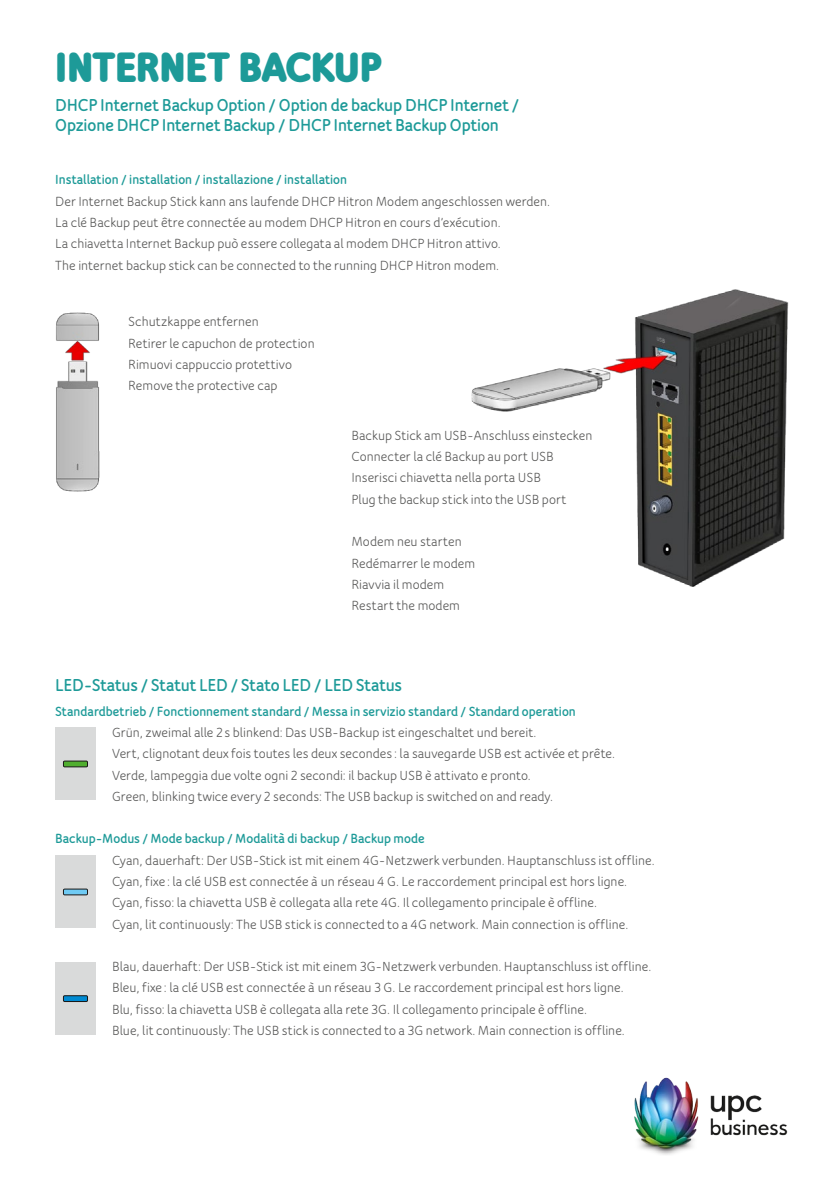
<style>
.page{position:relative;width:840px;height:1191px;background:#fff}
.page>*{position:absolute;margin:0;border:0;box-sizing:border-box;transform-origin:0 0}
.t1{font:900 45.8px "Bloom Speak Title";letter-spacing:-.005em;color:#1d9a98}
.t2{font:800 18.6px/20px "Bloom Speak Title";letter-spacing:-.005em;color:#1d9a98}
.t3{font:500 14.4px/21.2px "Bloom Speak Body";color:#565655}
.s1{font-family:"Bloom Speak Title";font-weight:800;color:#1d9a98}
</style>
<div class="page">
<img style="left:634px;top:1077px;width:154px;height:78px">
<img style="left:56px;top:312px;width:44px;height:180px">
<img style="left:471px;top:289px;width:318px;height:298px">
<div style="left:55px;top:727px;width:41px;height:73px;background:#d9dada"></div>
<div style="left:63px;top:761px;width:24px;height:6px;background:#50ae2f"></div>
<div style="left:63px;top:761px;width:25px;height:6px;border:1px solid #181716"></div>
<div style="left:55px;top:855px;width:41px;height:73px;background:#d9dada"></div>
<div style="left:63px;top:889px;width:24px;height:6px;background:#6fcaf3"></div>
<div style="left:63px;top:889px;width:25px;height:6px;border:1px solid #181716"></div>
<div style="left:55px;top:962px;width:41px;height:73px;background:#d9dada"></div>
<div style="left:63px;top:995px;width:24px;height:6px;background:#008ad2"></div>
<div style="left:63px;top:995px;width:25px;height:6px;border:1px solid #181716"></div>
<p class="t1" style="left:55px;top:41px;width:327px">INTERNET BACKUP</p>
<p class="t2" style="left:55px;top:94px;width:465px">DHCP Internet Backup Option / Option de backup DHCP Internet /<br>Opzione DHCP Internet Backup / DHCP Internet Backup Option</p>
<p class="t3" style="left:55px;top:169px;width:496px"><span class="s1">Installation / installation / installazione / installation<br></span>Der Internet Backup Stick kann ans laufende DHCP Hitron Modem angeschlossen werden.<br>La clé Backup peut être connectée au modem DHCP Hitron en cours d’exécution.<br>La chiavetta Internet Backup può essere collegata al modem DHCP Hitron attivo.<br>The internet backup stick can be connected to the running DHCP Hitron modem.</p>
<p class="t3" style="left:128px;top:311px;width:188px">Schutzkappe entfernen<br>Retirer le capuchon de protection<br>Rimuovi cappuccio protettivo<br>Remove the protective cap</p>
<p class="t3" style="left:351px;top:424px;width:242px">Backup Stick am USB-Anschluss einstecken Connecter la clé Backup au port USB Inserisci chiavetta nella porta USB<br>Plug the backup stick into the USB port</p>
<p class="t3" style="left:351px;top:531px;width:125px">Modem neu starten<br>Redémarrer le modem<br>Riavvia il modem<br>Restart the modem</p>
<p class="t2" style="left:55px;top:675px;width:348px">LED-Status / Statut LED / Stato LED / LED Status</p>
<p class="t3" style="left:112px;top:700px;width:504px;text-indent:-57px"><span class="s1">Standardbetrieb / Fonctionnement standard / Messa in servizio standard / Standard operation<br></span>Grün, zweimal alle 2 s blinkend: Das USB-Backup ist eingeschaltet und bereit.<br>Vert, clignotant deux fois toutes les deux secondes : la sauvegarde USB est activée et prête.<br>Verde, lampeggia due volte ogni 2 secondi: il backup USB è attivato e pronto.<br>Green, blinking twice every 2 seconds: The USB backup is switched on and ready.</p>
<p class="t3" style="left:112px;top:828px;width:544px;text-indent:-57px"><span class="s1">Backup-Modus / Mode backup / Modalità di backup / Backup mode<br></span>Cyan, dauerhaft: Der USB-Stick ist mit einem 4G-Netzwerk verbunden. Hauptanschluss ist offline.<br>Cyan, fixe : la clé USB est connectée à un réseau 4 G. Le raccordement principal est hors ligne.<br>Cyan, fisso: la chiavetta USB è collegata alla rete 4G. Il collegamento principale è offline.<br>Cyan, lit continuously: The USB stick is connected to a 4G network. Main connection is offline.</p>
<p class="t3" style="left:112px;top:956px;width:540px">Blau, dauerhaft: Der USB-Stick ist mit einem 3G-Netzwerk verbunden. Hauptanschluss ist offline.<br>Bleu, fixe : la clé USB est connectée à un réseau 3 G. Le raccordement principal est hors ligne.<br>Blu, fisso: la chiavetta USB è collegata alla rete 3G. Il collegamento principale è offline.<br>Blue, lit continuously: The USB stick is connected to a 3G network. Main connection is offline.</p>
</div>
